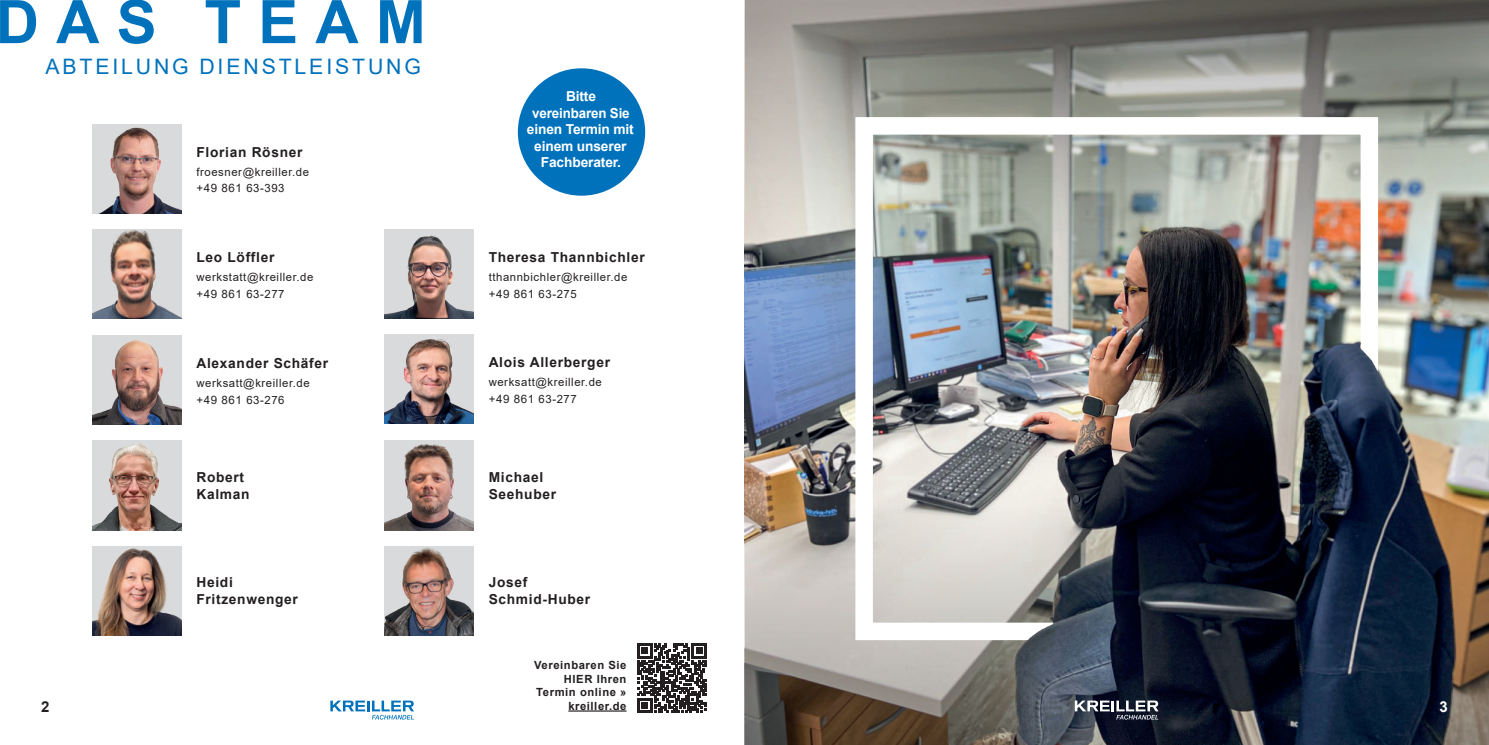
<style>
.page{position:relative;width:1489px;height:745px;background:#fff}
.page>*{position:absolute;margin:0;border:0;box-sizing:border-box;transform-origin:0 0}
.t1{font:700 60px "Arial";letter-spacing:.285em;color:#0072bc}
.t2{font:21.25px "Arial";letter-spacing:.135em;color:#0072bc}
.t3{font:700 15px "Arial";color:#231f20}
.t4{font:700 15px "Arial";color:#fff}
.t5{font:700 13.75px/16.5px "Arial";letter-spacing:.05em;color:#231f20}
.t6{font:700 13.75px/16.5px "Arial";letter-spacing:-.01em;color:#fff;text-align:center}
.t7{font:11.5px "Arial";letter-spacing:.05em;color:#231f20}
.t8{font:11.38px "Arial";letter-spacing:.05em;color:#231f20}
.t9{font:700 11.25px/13.5px "Arial";letter-spacing:.05em;color:#231f20;text-align:right}
.s1{font-size:11.38px}
</style>
<div class="page">
<svg style="left:330px;top:700px;width:84px;height:19px"></svg>
<img style="left:92px;top:229px;width:89px;height:89px">
<img style="left:92px;top:440px;width:89px;height:89px">
<img style="left:92px;top:546px;width:89px;height:88px">
<img style="left:384px;top:334px;width:89px;height:89px">
<img style="left:384px;top:546px;width:89px;height:88px">
<img style="left:384px;top:229px;width:89px;height:89px">
<img style="left:384px;top:440px;width:89px;height:89px">
<img style="left:92px;top:124px;width:89px;height:89px">
<img style="left:92px;top:335px;width:89px;height:89px">
<img style="left:744px;top:0;width:744px;height:744px">
<svg style="left:745px;top:503px;width:743px;height:241px;background:#5a5b5f"></svg>
<svg style="left:745px;top:0;width:743px;height:241px;background:#96968f"></svg>
<div style="left:855px;top:117px;width:522px;height:522px;border:18px solid #fff"></div>
<div style="left:518px;top:68px;width:127px;height:127px;background:#0072bc;border-radius:50%"></div>
<svg style="left:1074px;top:700px;width:84px;height:19px"></svg>
<svg style="left:637px;top:643px;width:69px;height:69px"></svg>
<hr style="left:568px;top:710px;width:58px;height:1px;background:#231f20">
<h1 class="t1" style="left:-4px;top:-20px;width:431px">DAS TEAM</h1>
<h2 class="t2" style="left:45px;top:51px;width:377px">ABTEILUNG DIENSTLEISTUNG</h2>
<p class="t5" style="left:196px;top:144px;width:107px">Florian Rösner</p>
<p class="t8" style="left:196px;top:164px;width:114px">froesner@kreiller.de</p>
<p class="t7" style="left:196px;top:180px;width:90px">+49 861 <span class="s1">63-393</span></p>
<p class="t5" style="left:196px;top:249px;width:79px">Leo Löffler</p>
<p class="t8" style="left:196px;top:269px;width:118px">werkstatt@kreiller.de</p>
<p class="t7" style="left:196px;top:285px;width:90px">+49 861 <span class="s1">63-277</span></p>
<p class="t5" style="left:196px;top:355px;width:133px">Alexander Schäfer</p>
<p class="t8" style="left:196px;top:375px;width:115px">werksatt@kreiller.de</p>
<p class="t7" style="left:196px;top:391px;width:90px">+49 861 <span class="s1">63-276</span></p>
<p class="t5" style="left:196px;top:469px;width:55px">Robert<br>Kalman</p>
<p class="t3" style="left:41px;top:695px;width:10px">2</p>
<p class="t5" style="left:196px;top:574px;width:103px">Heidi<br>Fritzenwenger</p>
<p class="t6" style="left:527px;top:88px;width:108px">Bitte vereinbaren Sie einen Termin mit einem unserer<br>Fachberater.</p>
<p class="t5" style="left:488px;top:249px;width:157px">Theresa Thannbichler</p>
<p class="t8" style="left:488px;top:269px;width:140px">tthannbichler@kreiller.de</p>
<p class="t7" style="left:488px;top:285px;width:90px">+49 861 <span class="s1">63-275</span></p>
<p class="t5" style="left:488px;top:354px;width:123px">Alois Allerberger</p>
<p class="t8" style="left:488px;top:374px;width:115px">werksatt@kreiller.de</p>
<p class="t7" style="left:488px;top:390px;width:90px">+49 861 <span class="s1">63-277</span></p>
<p class="t5" style="left:488px;top:469px;width:69px">Michael<br>Seehuber</p>
<p class="t5" style="left:488px;top:574px;width:103px">Josef<br>Schmid-Huber</p>
<p class="t9" style="left:534px;top:658px;width:94px">Vereinbaren Sie<br>HIER Ihren<br>Termin online » kreiller.de</p>
<p class="t4" style="left:1439px;top:695px;width:10px">3</p>
</div>
